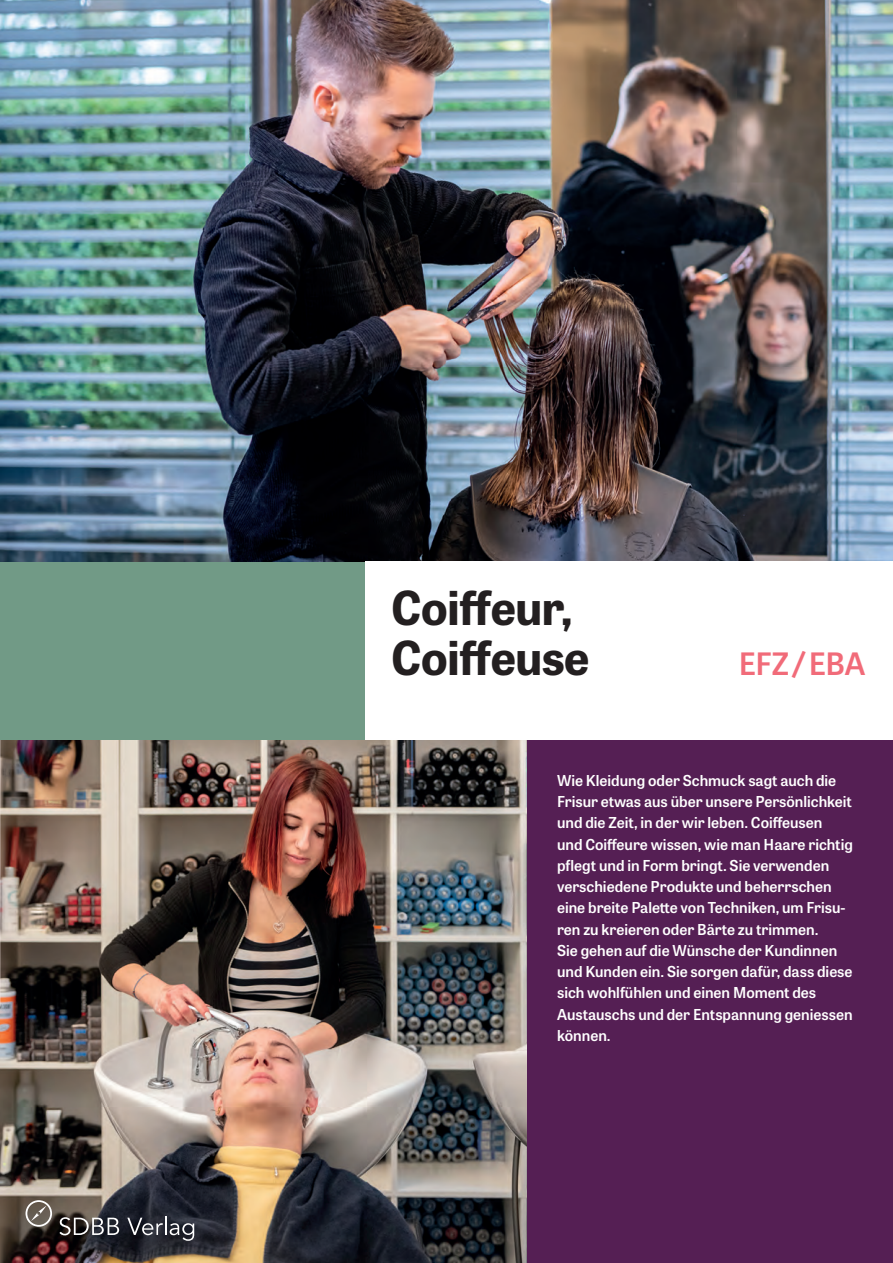
<style>
.page{position:relative;width:893px;height:1263px;background:#fff}
.page>*{position:absolute;margin:0;border:0;box-sizing:border-box;transform-origin:0 0}
.t1{font:700 46.5px/49.5px "Tablet Gothic";letter-spacing:-.01em;color:#231f20}
.t2{font:600 30.75px "Tablet Gothic";letter-spacing:-.015em;color:#f16b79}
.t3{font:600 15px/21.3px "Tablet Gothic";color:#fff}
</style>
<div class="page">
<img style="left:0;top:740px;width:527px;height:523px">
<div style="left:0;top:561px;width:366px;height:179px;background:#719a86"></div>
<div style="left:527px;top:740px;width:366px;height:523px;background:#551f54"></div>
<img style="left:0;top:0;width:893px;height:561px">
<svg style="left:59px;top:1217px;width:60px;height:18px"></svg>
<svg style="left:127px;top:1216px;width:67px;height:25px;background:#4a4c54"></svg>
<svg style="left:26px;top:1200px;width:26px;height:27px"></svg>
<h1 class="t1" style="left:391px;top:581px;width:200px">Coiffeur,<br>Coiffeuse</h1>
<h2 class="t2" style="left:739px;top:642px;width:128px">EFZ / EBA</h2>
<p class="t3" style="left:557px;top:769px;width:297px">Wie Kleidung oder Schmuck sagt auch die Frisur etwas aus über unsere Persönlichkeit und die Zeit, in der wir leben. Coiffeusen<br>und Coiffeure wissen, wie man Haare richtig pflegt und in Form bringt. Sie verwenden verschiedene Produkte und beherrschen eine breite Palette von Techniken, um Frisu&shy;ren zu kreieren oder Bärte zu trimmen.<br>Sie gehen auf die Wünsche der Kundinnen und Kunden ein. Sie sorgen dafür, dass diese sich wohlfühlen und einen Moment des Austauschs und der Entspannung geniessen können.</p>
</div>
